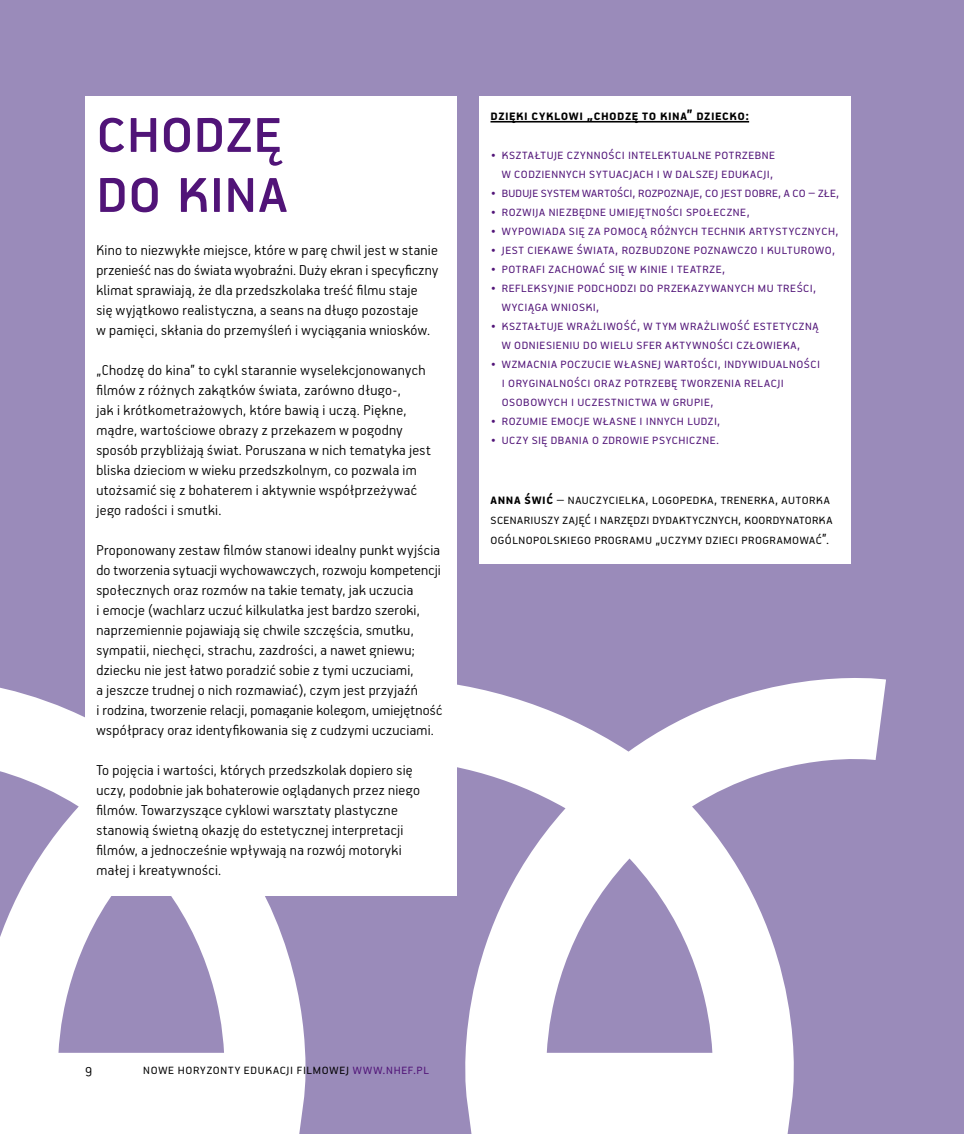
<style>
.page{position:relative;width:964px;height:1134px;background:#9a8bba}
.page>*{position:absolute;margin:0;border:0;box-sizing:border-box;transform-origin:0 0}
.t1{font:74px/60px "PF Handbook Pro";letter-spacing:.005em;color:#511478}
.t2{font:300 16px/20px "PF Handbook Pro";letter-spacing:.025em;color:#000}
.t3{font:300 16px/19px "PF Handbook Pro";letter-spacing:.03em;color:#511478;text-align:center}
.t4{font:300 16px "PF Handbook Pro";letter-spacing:.005em;color:#511478}
.t5{font:300 16px "PF Handbook Pro";letter-spacing:.045em;color:#000}
.t6{font:700 16px "PF Handbook Pro";letter-spacing:.03em;color:#000}
.s1{font-weight:700}
.s2{color:#511478}
</style>
<div class="page">
<svg style="left:0;top:663px;width:886px;height:471px"></svg>
<div style="left:85px;top:96px;width:371px;height:799px;background:#fff"></div>
<div style="left:479px;top:96px;width:371px;height:468px;background:#fff"></div>
<hr style="left:490px;top:121px;width:259px;height:2px;background:#000">
<h1 class="t1" style="left:96px;top:97px;width:193px">chodzę do kina</h1>
<p class="t2" style="left:96px;top:239px;width:343px">Kino to niezwykłe miejsce, które w parę chwil jest w stanie przenieść nas do świata wyobraźni. Duży ekran i specyficzny klimat sprawiają, że dla przedszkolaka treść filmu staje<br>się wyjątkowo realistyczna, a seans na długo pozostaje<br>w pamięci, skłania do przemyśleń i wyciągania wniosków.</p>
<p class="t2" style="left:96px;top:359px;width:336px">„Chodzę do kina” to cykl starannie wyselekcjonowanych filmów z różnych zakątków świata, zarówno długo-,<br>jak i krótkometrażowych, które bawią i uczą. Piękne, mądre, wartościowe obrazy z przekazem w pogodny sposób przybliżają świat. Poruszana w nich tematyka jest bliska dzieciom w wieku przedszkolnym, co pozwala im utożsamić się z bohaterem i aktywnie współprzeżywać jego radości i smutki.</p>
<p class="t2" style="left:96px;top:539px;width:347px">Proponowany zestaw filmów stanowi idealny punkt wyjścia do tworzenia sytuacji wychowawczych, rozwoju kompetencji społecznych oraz rozmów na takie tematy, jak uczucia<br>i emocje (wachlarz uczuć kilkulatka jest bardzo szeroki, naprzemiennie pojawiają się chwile szczęścia, smutku, sympatii, niechęci, strachu, zazdrości, a nawet gniewu; dziecku nie jest łatwo poradzić sobie z tymi uczuciami,<br>a jeszcze trudnej o nich rozmawiać), czym jest przyjaźń<br>i rodzina, tworzenie relacji, pomaganie kolegom, umiejętność współpracy oraz identyfikowania się z cudzymi uczuciami.</p>
<p class="t2" style="left:96px;top:759px;width:325px">To pojęcia i wartości, których przedszkolak dopiero się uczy, podobnie jak bohaterowie oglądanych przez niego filmów. Towarzyszące cyklowi warsztaty plastyczne stanowią świetną okazję do estetycznej interpretacji filmów, a jednocześnie wpływają na rozwój motoryki małej i kreatywności.</p>
<p class="t6" style="left:490px;top:105px;width:260px">Dzięki cyklowi „Chodzę to kina” dziecko:</p>
<p class="t3" style="left:490px;top:144px;width:286px">• kształtuje czynności intelektualne potrzebne w codziennych sytuacjach i w dalszej edukacji,</p>
<p class="t4" style="left:490px;top:182px;width:350px">• buduje system wartości, rozpoznaje, co jest dobre, aco − złe,</p>
<p class="t3" style="left:490px;top:201px;width:261px">• rozwija niezbędne umiejętności społeczne,</p>
<p class="t3" style="left:490px;top:220px;width:349px">• wypowiada się za pomocą różnych technik artystycznych,</p>
<p class="t3" style="left:490px;top:239px;width:346px">• jest ciekawe świata, rozbudzone poznawczo i kulturowo,</p>
<p class="t3" style="left:490px;top:258px;width:236px">• potrafi zachować się w kinie i teatrze,</p>
<p class="t3" style="left:502px;top:277px;width:316px;text-align:left;text-indent:-11px">• refleksyjnie podchodzi do przekazywanych mu treści, wyciąga wnioski,</p>
<p class="t3" style="left:490px;top:315px;width:330px">• kształtuje wrażliwość, w tym wrażliwość estetyczną w odniesieniu do wielu sfer aktywności człowieka,</p>
<p class="t3" style="left:502px;top:353px;width:320px;text-align:left;text-indent:-11px">• wzmacnia poczucie własnej wartości, indywidualności i oryginalności oraz potrzebę tworzenia relacji osobowych i uczestnictwa w grupie,</p>
<p class="t3" style="left:490px;top:410px;width:231px">• rozumie emocje własne i innych ludzi,</p>
<p class="t3" style="left:490px;top:429px;width:230px">• uczy się dbania o zdrowie psychiczne.</p>
<p class="t2" style="left:490px;top:488px;width:343px;text-indent:34px"><span class="s1">ŚWIĆ</span> – nauczycielka, logopedka, trenerka, autorka scenariuszy zajęć i narzędzi dydaktycznych, koordynatorka ogólnopolskiego programu „Uczymy dzieci programować”.</p>
<p class="t6" style="left:490px;top:489px;width:9px">ANNA</p>
<p class="t2" style="left:85px;top:1058px;width:9px">9</p>
<p class="t5" style="left:143px;top:1059px;width:287px">nowe horyzonty edukacji filmowej <span class="s2">www.nhef.pl</span></p>
</div>
